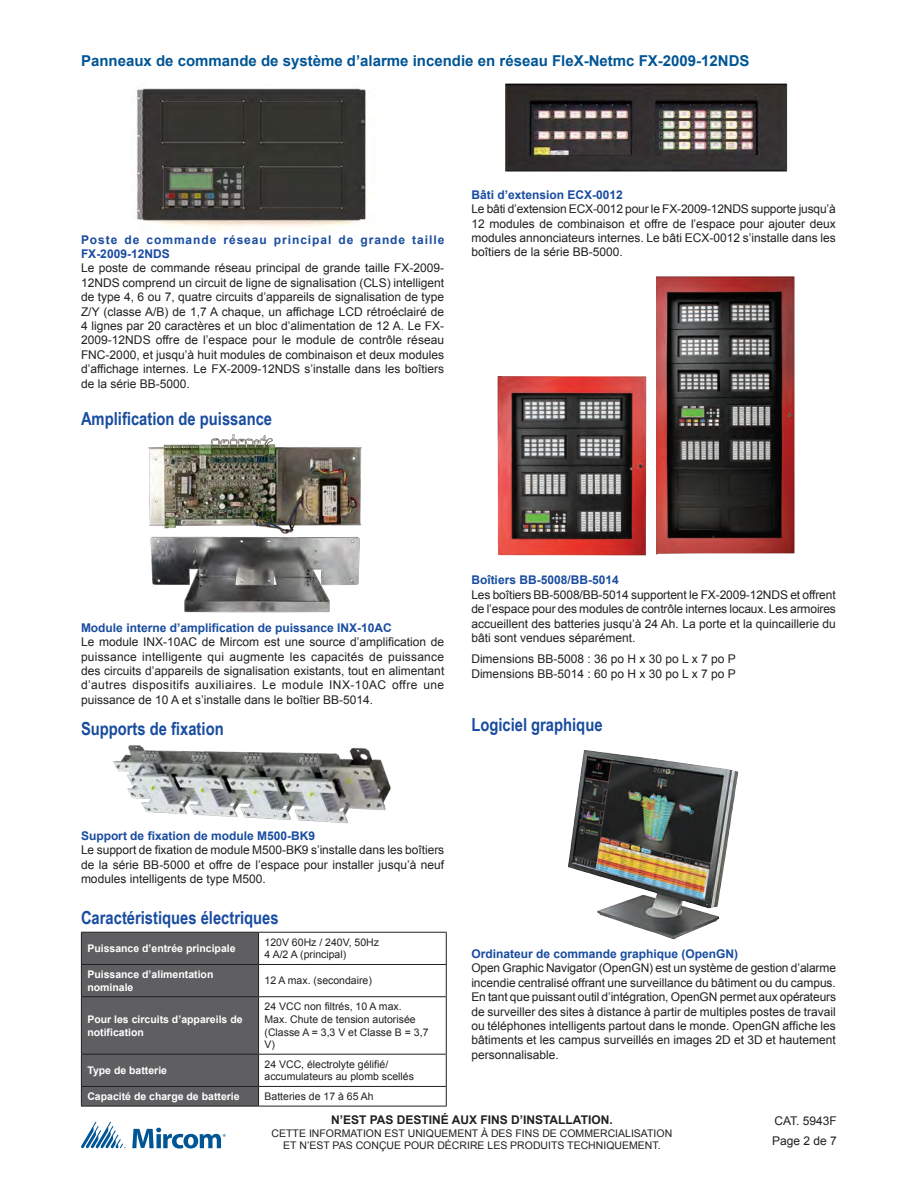
<style>
.page{position:relative;width:918px;height:1188px;background:#fff}
.page>*{position:absolute;margin:0;border:0;box-sizing:border-box;transform-origin:0 0}
.t1{font:700 18px "Arial Narrow";color:#184ca0}
.heading_1{font:700 15px "Arial";color:#005595}
.heading_2{font:12px/14.4px "Arial";color:#231f20;text-align:justify}
.heading_1-2{font:700 12px "Arial";color:#184ca0}
.heading_1-3{font:700 12px/14.4px "Arial";letter-spacing:.08em;color:#184ca0}
.ParaStyle01-Leading_Auto__Align_Left{font:700 12px "Arial";color:#231f20}
.heading_3{font:700 12px "Arial";color:#184ca0}
.heading_2-2{font:700 12px "Arial";color:#184ca0}
.ParaStyle12-Leading_20_9_pts__Align_Just{font:12px "Arial";color:#231f20}
.ParaStyle01-Leading_Auto__Align_Left-2{font:12px "Arial";color:#231f20}
.ParaStyle01-Leading_Auto__Align_Left-3{font:10.5px/12.6px "Arial";color:#231f20}
.t2{font:700 10.5px/12.6px "Arial";color:#fff}
</style>
<div class="page">
<svg style="left:81px;top:1122px;width:44px;height:27px"></svg>
<svg style="left:132px;top:1128px;width:94px;height:21px"></svg>
<img style="left:505px;top:83px;width:283px;height:89px">
<img style="left:568px;top:750px;width:151px;height:190px">
<img style="left:497px;top:376px;width:150px;height:180px">
<img style="left:656px;top:276px;width:139px;height:279px">
<img style="left:136px;top:83px;width:230px;height:146px">
<img style="left:113px;top:745px;width:278px;height:79px">
<img style="left:148px;top:434px;width:214px;height:179px">
<hr style="left:259px;top:932px;width:188px;height:1px;background:#231f20">
<hr style="left:446px;top:933px;width:1px;height:31px;background:#231f20">
<hr style="left:259px;top:964px;width:188px;height:1px;background:#231f20">
<hr style="left:446px;top:965px;width:1px;height:31px;background:#231f20">
<hr style="left:259px;top:996px;width:188px;height:1px;background:#231f20">
<hr style="left:446px;top:997px;width:1px;height:57px;background:#231f20">
<hr style="left:259px;top:1054px;width:188px;height:1px;background:#231f20">
<hr style="left:446px;top:1055px;width:1px;height:31px;background:#231f20">
<hr style="left:259px;top:1086px;width:188px;height:1px;background:#231f20">
<div style="left:81px;top:932px;width:178px;height:174px;background:#5f5f62"></div>
<svg style="left:446px;top:1087px;width:1px;height:19px"></svg>
<hr style="left:81px;top:1106px;width:178px;height:1px;background:#231f20">
<hr style="left:259px;top:1106px;width:188px;height:1px;background:#231f20">
<p class="heading_1" style="left:81px;top:51px;width:670px">Panneaux de commande de système d’alarme incendie en réseau FleX-Netmc FX-2009-12NDS</p>
<p class="heading_1-3" style="left:81px;top:233px;width:365px">Poste de commande réseau principal de grande taille<br>FX-2009-12NDS</p>
<p class="heading_2" style="left:81px;top:261px;width:365px">Le poste de commande réseau principal de grande taille FX-2009- 12NDS comprend un circuit de ligne de signalisation (CLS) intelligent de type 4, 6 ou 7, quatre circuits d’appareils de signalisation de type Z/Y (classe A/B) de 1,7 A chaque, un affichage LCD rétroéclairé de 4 lignes par 20 caractères et un bloc d’alimentation de 12 A. Le FX-2009-12NDS offre de l’espace pour le module de contrôle réseau FNC-2000, et jusqu’à huit modules de combinaison et deux modules d’affichage internes. Le FX-2009-12NDS s’installe dans les boîtiers de la série BB-5000.</p>
<p class="t1" style="left:81px;top:405px;width:193px">Amplification de puissance</p>
<p class="heading_1-2" style="left:471px;top:187px;width:153px">Bâti d’extension ECX-0012</p>
<p class="heading_2" style="left:471px;top:202px;width:366px">Le bâti d’extension ECX-0012 pour le FX-2009-12NDS supporte jusqu’à 12 modules de combinaison et offre de l’espace pour ajouter deux modules annonciateurs internes. Le bâti ECX-0012 s’installe dans les boîtiers de la série BB-5000.</p>
<p class="heading_1-2" style="left:81px;top:620px;width:312px">Module interne d’amplification de puissance INX-10AC</p>
<p class="heading_2" style="left:81px;top:635px;width:365px">Le module INX-10AC de Mircom est une source d’amplification de puissance intelligente qui augmente les capacités de puissance des circuits d’appareils de signalisation existants, tout en alimentant d’autres dispositifs auxiliaires. Le module INX-10AC offre une puissance de 10 A et s’installe dans le boîtier BB-5014.</p>
<p class="t1" style="left:81px;top:715px;width:144px">Supports de fixation</p>
<p class="heading_2-2" style="left:471px;top:572px;width:149px">Boîtiers BB-5008/BB-5014</p>
<p class="heading_2" style="left:471px;top:587px;width:366px">Les boîtiers BB-5008/BB-5014 supportent le FX-2009-12NDS et offrent de l’espace pour des modules de contrôle internes locaux. Les armoires accueillent des batteries jusqu’à 24 Ah. La porte et la quincaillerie du bâti sont vendues séparément.</p>
<p class="heading_2" style="left:471px;top:652px;width:266px">Dimensions BB-5008 : 36 po H x 30 po L x 7 po P</p>
<p class="heading_2" style="left:471px;top:666px;width:266px">Dimensions BB-5014 : 60 po H x 30 po L x 7 po P</p>
<p class="t1" style="left:471px;top:711px;width:133px">Logiciel graphique</p>
<p class="heading_1-2" style="left:81px;top:828px;width:236px">Support de fixation de module M500-BK9</p>
<p class="heading_2" style="left:81px;top:843px;width:365px">Le support de fixation de module M500-BK9 s’installe dans les boîtiers de la série BB-5000 et offre de l’espace pour installer jusqu’à neuf modules intelligents de type M500.</p>
<p class="t1" style="left:81px;top:904px;width:199px">Caractéristiques électriques</p>
<p class="t2" style="left:87px;top:943px;width:150px">Puissance d’entrée principale</p>
<p class="ParaStyle01-Leading_Auto__Align_Left-3" style="left:265px;top:936px;width:116px">120V 60Hz / 240V, 50Hz</p>
<p class="ParaStyle01-Leading_Auto__Align_Left-3" style="left:265px;top:949px;width:83px">4 A/2 A (principal)</p>
<p class="t2" style="left:87px;top:969px;width:128px">Puissance d’alimentation nominale</p>
<p class="ParaStyle01-Leading_Auto__Align_Left-3" style="left:265px;top:975px;width:109px">12 A max. (secondaire)</p>
<p class="t2" style="left:87px;top:1013px;width:157px">Pour les circuits d’appareils de notification</p>
<p class="ParaStyle01-Leading_Auto__Align_Left-3" style="left:265px;top:1001px;width:153px">24 VCC non filtrés, 10 A max.<br>Max. Chute de tension autorisée</p>
<p class="ParaStyle01-Leading_Auto__Align_Left-3" style="left:265px;top:1026px;width:166px">(Classe A = 3,3 V et Classe B = 3,7<br>V)</p>
<p class="t2" style="left:87px;top:1065px;width:81px">Type de batterie</p>
<p class="ParaStyle01-Leading_Auto__Align_Left-3" style="left:265px;top:1058px;width:125px">24 VCC, électrolyte gélifié/</p>
<p class="ParaStyle01-Leading_Auto__Align_Left-3" style="left:265px;top:1071px;width:151px">accumulateurs au plomb scellés</p>
<p class="t2" style="left:87px;top:1090px;width:154px">Capacité de charge de batterie</p>
<p class="ParaStyle01-Leading_Auto__Align_Left-3" style="left:265px;top:1090px;width:111px">Batteries de 17 à 65 Ah</p>
<p class="heading_3" style="left:471px;top:946px;width:268px">Ordinateur de commande graphique (OpenGN)</p>
<p class="heading_2" style="left:471px;top:961px;width:366px">Open Graphic Navigator (OpenGN) est un système de gestion d’alarme incendie centralisé offrant une surveillance du bâtiment ou du campus.<br>En tant que puissant outil d’intégration, OpenGN permet aux opérateurs de surveiller des sites à distance à partir de multiples postes de travail ou téléphones intelligents partout dans le monde. OpenGN affiche les bâtiments et les campus surveillés en images 2D et 3D et hautement personnalisable.</p>
<p class="ParaStyle01-Leading_Auto__Align_Left" style="left:331px;top:1112px;width:283px">N’EST PAS DESTINÉ AUX FINS D’INSTALLATION.</p>
<p class="ParaStyle01-Leading_Auto__Align_Left-3" style="left:272px;top:1127px;width:402px;text-align:center">CETTE INFORMATION EST UNIQUEMENT À DES FINS DE COMMERCIALISATION<br>ET N’EST PAS CONÇUE POUR DÉCRIRE LES PRODUITS TECHNIQUEMENT.</p>
<p class="ParaStyle12-Leading_20_9_pts__Align_Just" style="left:775px;top:1113px;width:64px">CAT. 5943F</p>
<p class="ParaStyle01-Leading_Auto__Align_Left-2" style="left:772px;top:1133px;width:66px">Page 2 de 7</p>
</div>
